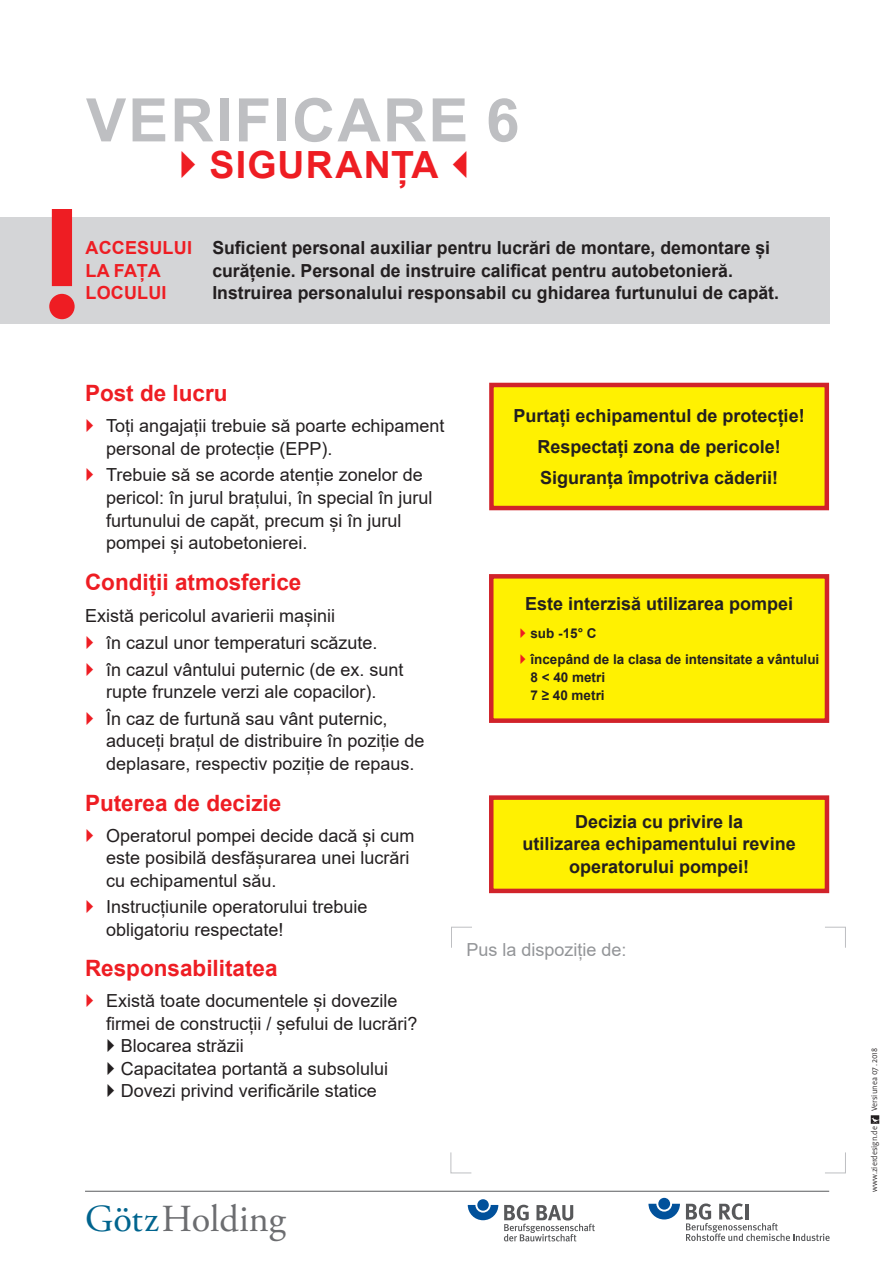
<style>
.page{position:relative;width:893px;height:1263px;background:#fff}
.page>*{position:absolute;margin:0;border:0;box-sizing:border-box;transform-origin:0 0}
.t1{font:600 143.4px "Futura ND";color:#ee1d23}
.t2{font:700 60px "Arial";letter-spacing:.035em;color:#bebfc2}
.t3{font:38.1px "Adobe Garamond Pro";color:#6c6d70}
.t4{font:700 37.5px "Arial";letter-spacing:.03em;color:#ee1d23}
.t5{font:700 22.5px "Arial";color:#ee1d23}
.t6{font:18px/22.5px "Arial";color:#231f20}
.t7{font:700 18px/22.5px "Arial";color:#231f20;text-align:center}
.t8{font:700 18px/22.5px "Arial";letter-spacing:.01em;color:#ee1d23}
.t9{font:18px "Arial";color:#939598}
.t10{font:700 13.5px/26.5px "Arial";color:#231f20}
.t11{font:300 9px "Profile OT";color:#231f20}
.s1{color:#00648e}
</style>
<div class="page">
<div style="left:0;top:217px;width:829px;height:106px;background:#d4d5d7"></div>
<svg style="left:648px;top:1204px;width:32px;height:15px"></svg>
<div style="left:658px;top:1198px;width:12px;height:11px;background:#01519b;border-radius:50%"></div>
<svg style="left:686px;top:1203px;width:144px;height:38px"></svg>
<div style="left:489px;top:795px;width:340px;height:98px;background:#fff101;border:4px solid #d1232a"></div>
<div style="left:489px;top:574px;width:340px;height:149px;background:#fff101;border:4px solid #d1232a"></div>
<div style="left:489px;top:383px;width:340px;height:127px;background:#fff101;border:4px solid #d1232a"></div>
<hr style="left:85px;top:1191px;width:744px;height:1px;background:#6c6d70">
<svg style="left:451px;top:927px;width:21px;height:21px"></svg>
<svg style="left:825px;top:927px;width:21px;height:21px"></svg>
<svg style="left:451px;top:1152px;width:21px;height:21px"></svg>
<svg style="left:825px;top:1152px;width:21px;height:21px"></svg>
<svg style="left:871px;top:1115px;width:8px;height:9px"></svg>
<svg style="left:468px;top:1205px;width:30px;height:15px"></svg>
<div style="left:477px;top:1199px;width:12px;height:12px;background:#01519b;border-radius:50%"></div>
<svg style="left:504px;top:1205px;width:91px;height:36px"></svg>
<h1 class="t1" style="left:42px;top:167px;width:42px">!</h1>
<h2 class="t2" style="left:86px;top:78px;width:435px">VERIFICARE 6</h2>
<h3 class="t4" style="left:210px;top:138px;width:231px">SIGURANȚA</h3>
<p class="t8" style="left:86px;top:237px;width:108px">ACCESULUI<br>LA FAȚA</p>
<p class="t8" style="left:86px;top:282px;width:83px">LOCULUI</p>
<p class="t7" style="left:212px;top:237px;width:568px;text-align:left">Suficient personal auxiliar pentru lucrări de montare, demontare și curățenie. Personal de instruire calificat pentru autobetonieră.<br>Instruirea personalului responsabil cu ghidarea furtunului de capăt.</p>
<p class="t5" style="left:85px;top:377px;width:144px">Post de lucru</p>
<p class="t6" style="left:106px;top:415px;width:340px">Toți angajații trebuie să poarte echipament personal de protecție (EPP).</p>
<p class="t6" style="left:106px;top:464px;width:328px">Trebuie să se acorde atenție zonelor de pericol: în jurul brațului, în special în jurul furtunului de capăt, precum și în jurul pompei și autobetonierei.</p>
<p class="t5" style="left:85px;top:566px;width:218px">Condiții atmosferice</p>
<p class="t6" style="left:106px;top:602px;width:299px;line-height:26.7px;text-indent:-21px">Există pericolul avarierii mașinii<br>în cazul unor temperaturi scăzute.<br>în cazul vântului puternic (de ex. sunt</p>
<p class="t6" style="left:106px;top:678px;width:283px;line-height:26.7px">rupte frunzele verzi ale copacilor).<br>În caz de furtună sau vânt puternic,</p>
<p class="t6" style="left:106px;top:730px;width:320px">aduceți brațul de distribuire în poziție de deplasare, respectiv poziție de repaus.</p>
<p class="t5" style="left:85px;top:787px;width:198px">Puterea de decizie</p>
<p class="t6" style="left:106px;top:824px;width:310px">Operatorul pompei decide dacă și cum este posibilă desfășurarea unei lucrări cu echipamentul său.</p>
<p class="t6" style="left:106px;top:896px;width:263px">Instrucțiunile operatorului trebuie obligatoriu respectate!</p>
<p class="t5" style="left:85px;top:953px;width:194px">Responsabilitatea</p>
<p class="t6" style="left:106px;top:990px;width:293px">Există toate documentele și dovezile</p>
<p class="t6" style="left:106px;top:1012px;width:313px">firmei de construcții / șefului de lucrări?</p>
<p class="t6" style="left:121px;top:1035px;width:125px">Blocarea străzii</p>
<p class="t6" style="left:121px;top:1057px;width:269px">Capacitatea portantă a subsolului</p>
<p class="t6" style="left:121px;top:1080px;width:258px">Dovezi privind verificările statice</p>
<p class="t7" style="left:514px;top:400px;width:293px;line-height:31px">Purtați echipamentul de protecție!<br>Respectați zona de pericole!<br>Siguranța împotriva căderii!</p>
<p class="t7" style="left:525px;top:592px;width:270px">Este interzisă utilizarea pompei</p>
<p class="t10" style="left:530px;top:620px;width:290px">sub -15° C<br>începând de la clasa de intensitate a vântului</p>
<p class="t10" style="left:530px;top:668px;width:76px;line-height:18px">8 &lt; 40 metri<br>7 ≥ 40 metri</p>
<p class="t7" style="left:523px;top:810px;width:275px">Decizia cu privire la<br>utilizarea echipamentului revine operatorului pompei!</p>
<p class="t9" style="left:466px;top:937px;width:162px">Pus la dispoziție de:</p>
<h3 class="t3" style="left:85px;top:1196px;width:202px"><span class="s1">Götz</span>Holding</h3>
<p class="t11" style="left:869px;top:1111px;width:65px;rotate:-90deg">Versiunea 07 . 2018</p>
<p class="t11" style="left:869px;top:1192px;width:67px;rotate:-90deg">www.zierdesign.de</p>
</div>
